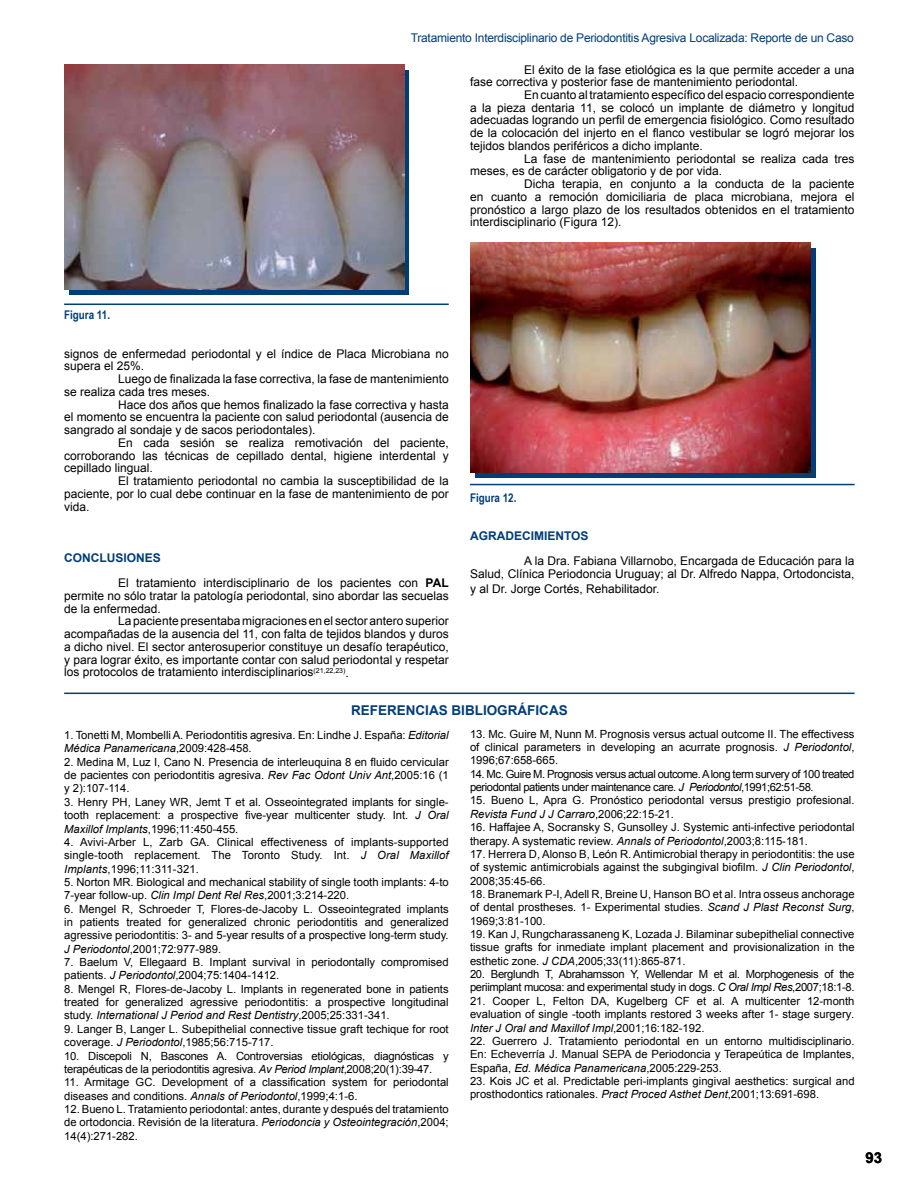
<style>
.page{position:relative;width:918px;height:1188px;background:#fff}
.page>*{position:absolute;margin:0;border:0;box-sizing:border-box;transform-origin:0 0}
.t1{font:700 15px "Arial";color:#000}
.t2{font:700 13.5px "Arial";color:#003d79}
.t3{font:12px/12.8px "Arial";color:#000;text-align:right}
.t4{font:12px "Arial";letter-spacing:-.02em;color:#003d79}
.t5{font:700 12px "Arial Narrow";color:#003d79}
.t6{font:700 12px "Arial";color:#003d79}
.t7{font:11.25px/13.4px "Arial";color:#000;text-align:justify}
.t8{font:11.25px/13.4px "Arial";letter-spacing:-.04em;color:#000}
.t9{font:11.25px/13.4px "Arial";letter-spacing:-.02em;color:#000}
.t10{font:11.25px/13.4px "Arial";letter-spacing:-.03em;color:#000}
.s1{font-weight:700;color:#003d79}
.s2{font-weight:700}
.s3{font-style:italic}
</style>
<div class="page">
<hr style="left:64px;top:304px;width:385px;height:1px;background:#003d79">
<div style="left:69px;top:70px;width:340px;height:225px;background:#003d79"></div>
<img style="left:64px;top:65px;width:340px;height:225px">
<hr style="left:470px;top:484px;width:385px;height:1px;background:#003d79">
<div style="left:475px;top:248px;width:340px;height:230px;background:#003d79"></div>
<img style="left:470px;top:243px;width:340px;height:230px">
<hr style="left:64px;top:693px;width:791px;height:1px;background:#003d79">
<p class="t4" style="left:411px;top:30px;width:445px">Tratamiento Interdisciplinario de Periodontitis Agresiva Localizada: Reporte de un Caso</p>
<p class="t3" style="left:524px;top:63px;width:332px">El éxito de la fase etiológica es la que permite acceder a una</p>
<p class="t3" style="left:470px;top:76px;width:330px">fase correctiva y posterior fase de mantenimiento periodontal.</p>
<p class="t3" style="left:524px;top:89px;width:332px">En cuanto al tratamiento específico del espacio correspondiente</p>
<p class="t3" style="left:470px;top:101px;width:386px">a la pieza dentaria 11, se colocó un implante de diámetro y longitud</p>
<p class="t3" style="left:470px;top:114px;width:386px">adecuadas logrando un perfil de emergencia fisiológico. Como resultado</p>
<p class="t3" style="left:470px;top:127px;width:386px">de la colocación del injerto en el flanco vestibular se logró mejorar los</p>
<p class="t3" style="left:470px;top:140px;width:234px">tejidos blandos periféricos a dicho implante.</p>
<p class="t3" style="left:524px;top:152px;width:332px">La fase de mantenimiento periodontal se realiza cada tres</p>
<p class="t3" style="left:470px;top:165px;width:254px">meses, es de carácter obligatorio y de por vida.</p>
<p class="t3" style="left:524px;top:178px;width:332px">Dicha terapia, en conjunto a la conducta de la paciente</p>
<p class="t3" style="left:470px;top:190px;width:386px">en cuanto a remoción domiciliaria de placa microbiana, mejora el</p>
<p class="t3" style="left:470px;top:203px;width:386px">pronóstico a largo plazo de los resultados obtenidos en el tratamiento</p>
<p class="t3" style="left:470px;top:216px;width:153px">interdisciplinario (Figura 12).</p>
<p class="t5" style="left:64px;top:306px;width:47px">Figura 11.</p>
<p class="t3" style="left:64px;top:347px;width:386px">signos de enfermedad periodontal y el índice de Placa Microbiana no</p>
<p class="t3" style="left:64px;top:360px;width:82px">supera el 25%.</p>
<p class="t3" style="left:118px;top:373px;width:332px">Luego de finalizada la fase correctiva, la fase de mantenimiento</p>
<p class="t3" style="left:64px;top:385px;width:148px">se realiza cada tres meses.</p>
<p class="t3" style="left:118px;top:398px;width:332px">Hace dos años que hemos finalizado la fase correctiva y hasta</p>
<p class="t3" style="left:64px;top:411px;width:386px">el momento se encuentra la paciente con salud periodontal (ausencia de</p>
<p class="t3" style="left:64px;top:424px;width:253px">sangrado al sondaje y de sacos periodontales).</p>
<p class="t3" style="left:118px;top:436px;width:332px">En cada sesión se realiza remotivación del paciente,</p>
<p class="t3" style="left:64px;top:449px;width:386px">corroborando las técnicas de cepillado dental, higiene interdental y</p>
<p class="t3" style="left:64px;top:462px;width:90px">cepillado lingual.</p>
<p class="t3" style="left:118px;top:475px;width:332px">El tratamiento periodontal no cambia la susceptibilidad de la</p>
<p class="t3" style="left:64px;top:487px;width:386px">paciente, por lo cual debe continuar en la fase de mantenimiento de por</p>
<p class="t3" style="left:64px;top:500px;width:27px">vida.</p>
<p class="t5" style="left:470px;top:488px;width:48px">Figura 12.</p>
<p class="t6" style="left:470px;top:528px;width:120px">AGRADECIMIENTOS</p>
<p class="t3" style="left:470px;top:555px;width:386px">A la Dra. Fabiana Villarnobo, Encargada de Educación para la<br>Salud, Clínica Periodoncia Uruguay; al Dr. Alfredo Nappa, Ortodoncista,</p>
<p class="t3" style="left:470px;top:582px;width:191px">y al Dr. Jorge Cortés, Rehabilitador.</p>
<p class="t3" style="left:118px;top:545px;width:332px;line-height:25.5px;text-align:left;text-indent:-54px"><span class="s1">CONCLUSIONES<br></span>El tratamiento interdisciplinario de los pacientes con <span class="s2">PAL</span></p>
<p class="t3" style="left:64px;top:589px;width:386px">permite no sólo tratar la patología periodontal, sino abordar las secuelas</p>
<p class="t3" style="left:64px;top:602px;width:98px">de la enfermedad.</p>
<p class="t3" style="left:118px;top:615px;width:332px">La paciente presentaba migraciones en el sector antero superior</p>
<p class="t3" style="left:64px;top:628px;width:386px">acompañadas de la ausencia del 11, con falta de tejidos blandos y duros</p>
<p class="t3" style="left:64px;top:640px;width:386px">a dicho nivel. El sector anterosuperior constituye un desafío terapéutico,</p>
<p class="t3" style="left:64px;top:653px;width:386px">y para lograr éxito, es importante contar con salud periodontal y respetar</p>
<p class="t3" style="left:64px;top:666px;width:286px">los protocolos de tratamiento interdisciplinarios<sup>(21,22,23)</sup>.</p>
<p class="t2" style="left:351px;top:701px;width:218px">REFERENCIAS BIBLIOGRÁFICAS</p>
<p class="t7" style="left:64px;top:729px;width:386px">1. Tonetti M, Mombelli A. Periodontitis agresiva. En: Lindhe J. España: <span class="s3">Editorial<br>Médica Panamericana</span>,2009:428-458.</p>
<p class="t7" style="left:64px;top:755px;width:386px">2. Medina M, Luz I, Cano N. Presencia de interleuquina 8 en fluido cervicular de pacientes con periodontitis agresiva. <span class="s3">Rev Fac Odont Univ Ant</span>,2005:16 (1 y 2):107-114.</p>
<p class="t7" style="left:64px;top:795px;width:386px">3. Henry PH, Laney WR, Jemt T et al. Osseointegrated implants for single&shy;tooth replacement: a prospective five-year multicenter study. Int. <span class="s3">J Oral Maxillof Implants</span>,1996;11:450-455.</p>
<p class="t7" style="left:64px;top:835px;width:386px">4. Avivi-Arber L, Zarb GA. Clinical effectiveness of implants-supported single-tooth replacement. The Toronto Study. Int. <span class="s3">J Oral Maxillof Implants</span>,1996;11:311-321.</p>
<p class="t7" style="left:64px;top:875px;width:386px">5. Norton MR. Biological and mechanical stability of single tooth implants: 4-to<br>7-year follow-up. <span class="s3">Clin Impl Dent Rel Res</span>,2001;3:214-220.</p>
<p class="t7" style="left:64px;top:902px;width:386px">6. Mengel R, Schroeder T, Flores-de-Jacoby L. Osseointegrated implants in patients treated for generalized chronic periodontitis and generalized agressive periodontitis: 3- and 5-year results of a prospective long-term study.<br><span class="s3">J Periodontol</span>,2001;72:977-989.</p>
<p class="t7" style="left:64px;top:956px;width:386px">7. Baelum V, Ellegaard B. Implant survival in periodontally compromised patients. <span class="s3">J Periodontol</span>,2004;75:1404-1412.</p>
<p class="t7" style="left:64px;top:982px;width:386px">8. Mengel R, Flores-de-Jacoby L. Implants in regenerated bone in patients treated for generalized agressive periodontitis: a prospective longitudinal study. <span class="s3">International J Period and Rest Dentistry</span>,2005;25:331-341.</p>
<p class="t7" style="left:64px;top:1022px;width:386px">9. Langer B, Langer L. Subepithelial connective tissue graft techique for root coverage. <span class="s3">J Periodontol</span>,1985;56:715-717.</p>
<p class="t9" style="left:64px;top:1049px;width:386px">10. Discepoli N, Bascones A. Controversias etiológicas, diagnósticas y terapéuticas de la periodontitis agresiva. <span class="s3">Av Period Implant</span>,2008;20(1):39-47.</p>
<p class="t7" style="left:64px;top:1076px;width:386px">11. Armitage GC. Development of a classification system for periodontal diseases and conditions. <span class="s3">Annals of Periodontol</span>,1999;4:1-6.</p>
<p class="t7" style="left:64px;top:1102px;width:386px">12. Bueno L. Tratamiento periodontal: antes, durante y después del tratamiento de ortodoncia. Revisión de la literatura. <span class="s3">Periodoncia y Osteointegración</span>,2004; 14(4):271-282.</p>
<p class="t7" style="left:470px;top:727px;width:386px">13. Mc. Guire M, Nunn M. Prognosis versus actual outcome II. The effectivess of clinical parameters in developing an acurrate prognosis. <span class="s3">J Periodontol</span>, 1996;67:658-665.</p>
<p class="t8" style="left:470px;top:767px;width:386px">14. Mc. Guire M. Prognosis versus actual outcome. A long term survery of 100 treated periodontal patients under maintenance care. <span class="s3">J Periodontol</span>,1991;62:51-58.</p>
<p class="t7" style="left:470px;top:794px;width:386px">15. Bueno L, Apra G. Pronóstico periodontal versus prestigio profesional.<br><span class="s3">Revista Fund J J Carraro</span>,2006;22:15-21.</p>
<p class="t7" style="left:470px;top:821px;width:386px">16. Haffajee A, Socransky S, Gunsolley J. Systemic anti-infective periodontal therapy. A systematic review. <span class="s3">Annals of Periodontol</span>,2003;8:115-181.</p>
<p class="t7" style="left:470px;top:847px;width:386px">17. Herrera D, Alonso B, León R. Antimicrobial therapy in periodontitis: the use of systemic antimicrobials against the subgingival biofilm. <span class="s3">J Clin Periodontol</span>, 2008;35:45-66.</p>
<p class="t7" style="left:470px;top:887px;width:386px">18. Branemark P-I, Adell R, Breine U, Hanson BO et al. Intra osseus anchorage of dental prostheses. 1- Experimental studies. <span class="s3">Scand J Plast Reconst Surg</span>, 1969;3:81-100.</p>
<p class="t7" style="left:470px;top:928px;width:386px">19. Kan J, Rungcharassaneng K, Lozada J. Bilaminar subepithelial connective tissue grafts for inmediate implant placement and provisionalization in the esthetic zone. <span class="s3">J CDA</span>,2005;33(11):865-871.</p>
<p class="t10" style="left:470px;top:968px;width:386px">20. Berglundh T, Abrahamsson Y, Wellendar M et al. Morphogenesis of the periimplant mucosa: and experimental study in dogs. <span class="s3">C Oral Impl Res</span>,2007;18:1-8.</p>
<p class="t7" style="left:470px;top:994px;width:386px">21. Cooper L, Felton DA, Kugelberg CF et al. A multicenter 12-month evaluation of single -tooth implants restored 3 weeks after 1- stage surgery<span class="s3">.<br>Inter J Oral and Maxillof Impl</span>,2001;16:182-192.</p>
<p class="t7" style="left:470px;top:1034px;width:386px">22. Guerrero J. Tratamiento periodontal en un entorno multidisciplinario.<br>En: Echeverría J. Manual SEPA de Periodoncia y Terapeútica de Implantes, España, <span class="s3">Ed. Médica Panamericana</span>,2005:229-253.</p>
<p class="t7" style="left:470px;top:1074px;width:386px">23. Kois JC et al. Predictable peri-implants gingival aesthetics: surgical and prosthodontics rationales. <span class="s3">Pract Proced Asthet Dent</span>,2001;13:691-698.</p>
<h1 class="t1" style="left:866px;top:1148px;width:18px">93</h1>
</div>
